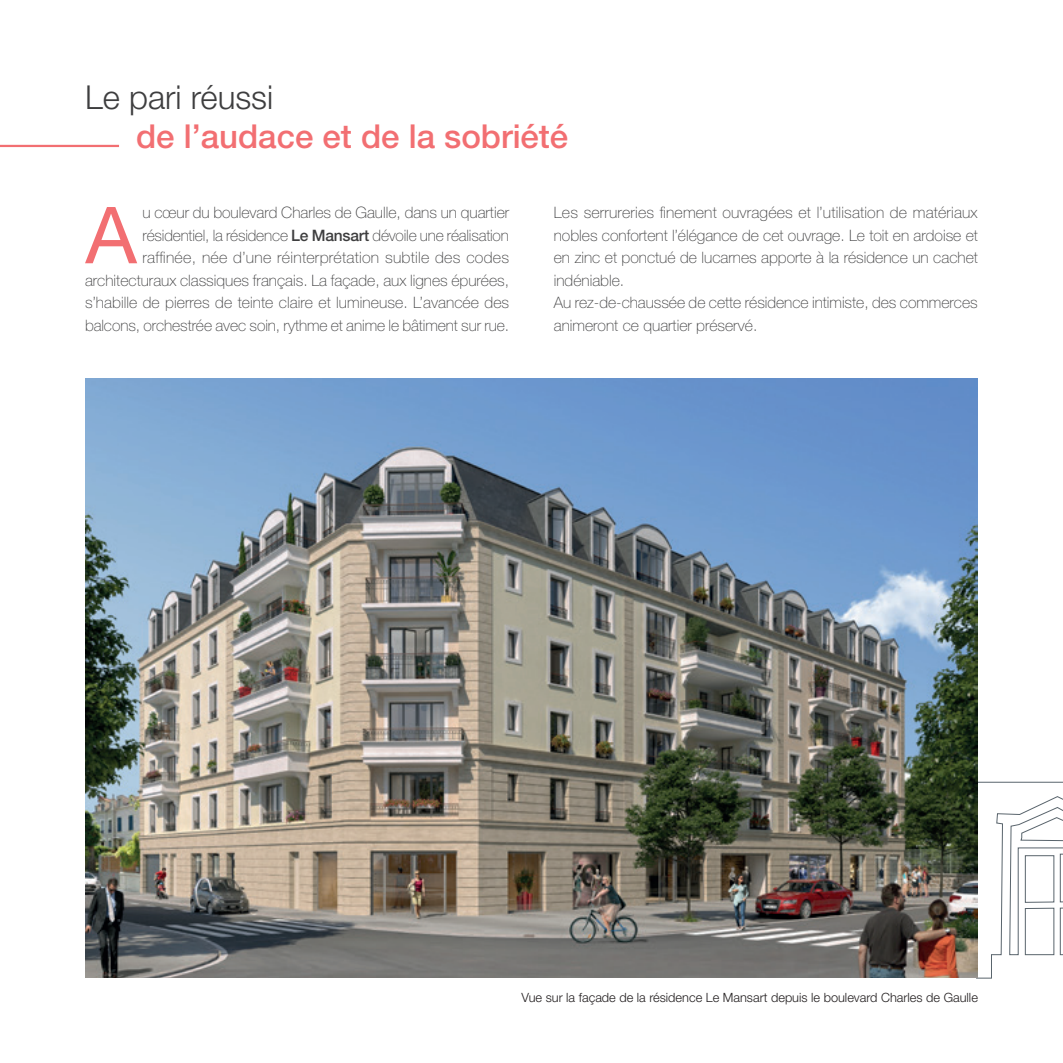
<style>
.page{position:relative;width:1063px;height:1063px;background:#fff}
.page>*{position:absolute;margin:0;border:0;box-sizing:border-box;transform-origin:0 0}
.t1{font:78.75px "Helvetica Neue LT Std";color:#f26f72}
.t2{font:500 33px "Helvetica Neue LT Std";color:#f26f72}
.t3{font:300 33px "Helvetica Neue LT Std";color:#3e3e3f}
.t4{font:100 15.75px/22.5px "Helvetica Neue LT Std";color:#3e3e3f;text-align:right}
.t5{font:300 12.75px "Helvetica Neue LT Std";color:#231f20}
.s1{font-weight:500}
</style>
<div class="page">
<svg style="left:976px;top:782px;width:87px;height:197px"></svg>
<hr style="left:0;top:145px;width:119px;height:2px;background:#f26f72">
<img style="left:85px;top:378px;width:893px;height:600px">
<h2 class="t3" style="left:85px;top:77px;width:190px">Le pari réussi</h2>
<h2 class="t2" style="left:136px;top:117px;width:434px">de l’audace et de la sobriété</h2>
<p class="t4" style="left:85px;top:201px;width:426px">u cœur du boulevard Charles de Gaulle, dans un quartier résidentiel, la résidence <span class="s1">Le Mansart</span> dévoile une réalisation<br>raffinée, née d’une réinterprétation subtile des codes architecturaux classiques français. La façade, aux lignes épurées, s’habille de pierres de teinte claire et lumineuse. L’avancée des balcons, orchestrée avec soin, rythme et anime le bâtiment sur rue.</p>
<p class="t4" style="left:554px;top:201px;width:426px;text-align:left">Les serrureries finement ouvragées et l’utilisation de matériaux nobles confortent l’élégance de cet ouvrage. Le toit en ardoise et en zinc et ponctué de lucarnes apporte à la résidence un cachet indéniable.<br>Au rez-de-chaussée de cette résidence intimiste, des commerces animeront ce quartier préservé.</p>
<h1 class="t1" style="left:86px;top:188px;width:53px">A</h1>
<p class="t5" style="left:522px;top:990px;width:458px">Vue sur la façade de la résidence Le Mansart depuis le boulevard Charles de Gaulle</p>
</div>
